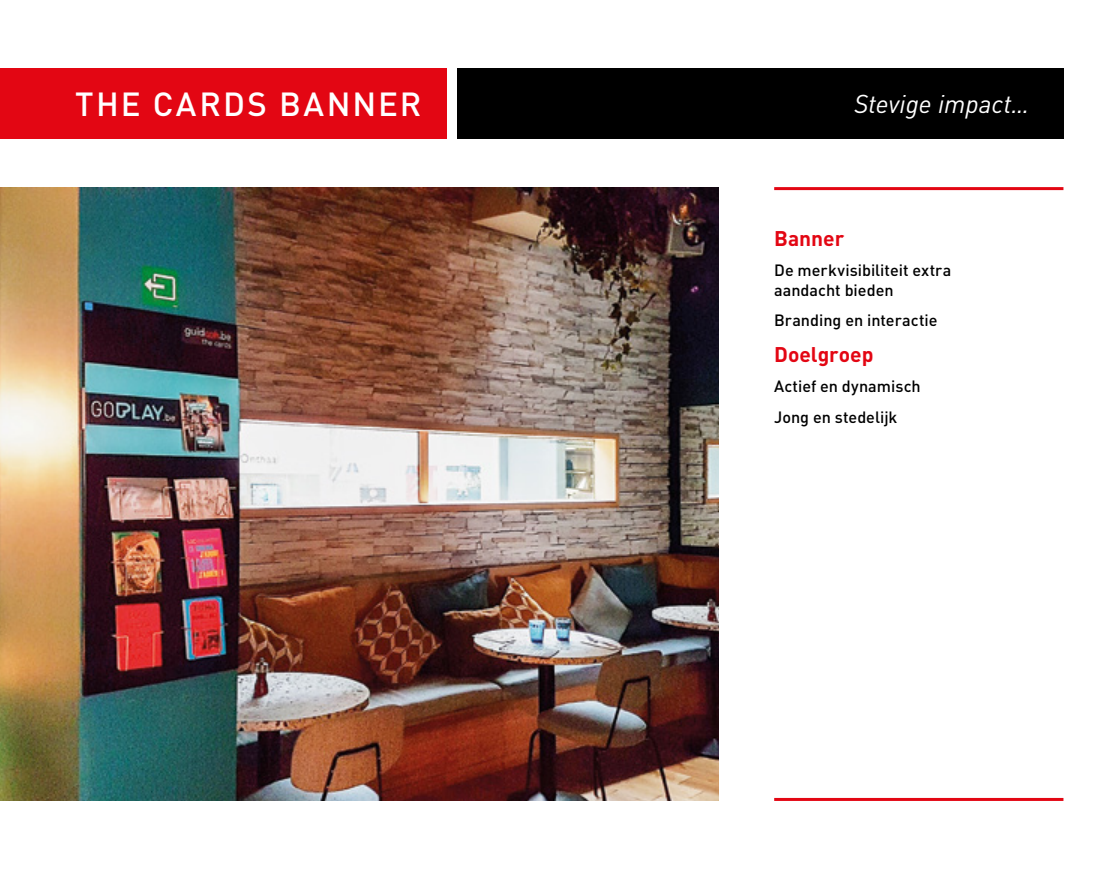
<style>
.page{position:relative;width:1106px;height:893px;background:#fff}
.page>*{position:absolute;margin:0;border:0;box-sizing:border-box;transform-origin:0 0}
.t1{font:500 33px "DINOT";letter-spacing:.07em;color:#fff}
.t2{font:italic 25.5px "DINOT";color:#fff}
.t3{font:700 21px "DINOT";letter-spacing:-.005em;color:#e30613}
.t4{font:500 16.2px/20px "DINOT";color:#000}
</style>
<div class="page">
<img style="left:0;top:187px;width:718px;height:614px">
<div style="left:0;top:68px;width:446px;height:70px;background:#e30613"></div>
<div style="left:457px;top:68px;width:606px;height:70px;background:#000"></div>
<hr style="left:774px;top:798px;width:289px;height:3px;background:#e30613">
<hr style="left:774px;top:187px;width:289px;height:3px;background:#e30613">
<h1 class="t1" style="left:75px;top:78px;width:348px">THE CARDS BANNER</h1>
<h2 class="t2" style="left:854px;top:85px;width:177px">Stevige impact...</h2>
<p class="t3" style="left:774px;top:222px;width:72px">Banner</p>
<p class="t4" style="left:774px;top:259px;width:179px">De merkvisibiliteit extra aandacht bieden</p>
<p class="t4" style="left:774px;top:309px;width:165px">Branding en interactie</p>
<p class="t3" style="left:774px;top:338px;width:101px">Doelgroep</p>
<p class="t4" style="left:774px;top:370px;width:148px;line-height:30.3px">Actief en dynamisch<br>Jong en stedelijk</p>
</div>
